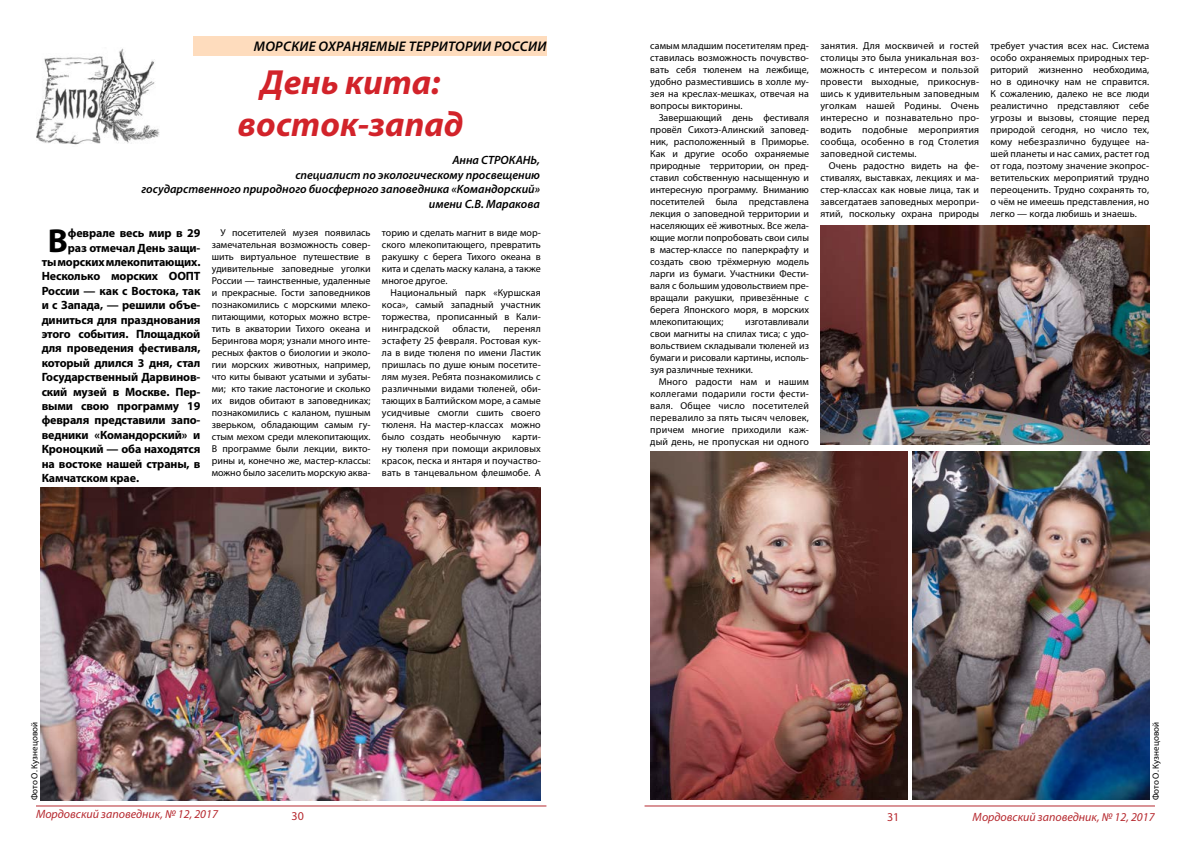
<style>
.page{position:relative;width:1191px;height:842px;background:#fff}
.page>*{position:absolute;margin:0;border:0;box-sizing:border-box;transform-origin:0 0}
.t1{font:italic 700 35px/42px "Myriad Pro";color:#d2232a;text-align:center}
.t2{font:700 33.4px "Myriad Pro";color:#000}
.t3{font:italic 600 14px "Myriad Pro";letter-spacing:.02em;color:#000}
.t4{font:700 12px "Myriad Pro";letter-spacing:-.01em;color:#000}
.t5{font:italic 600 12px/14.4px "Myriad Pro";color:#000;text-align:right}
.t6{font:italic 12px "Myriad Pro";color:#b6292f}
.t7{font:12px "Myriad Pro";color:#b6292f}
.t8{font:10px/12px "Myriad Pro";letter-spacing:.01em;color:#000;text-align:justify}
.t9{font:9px "Myriad Pro";color:#000}
</style>
<div class="page">
<hr style="left:36px;top:805px;width:510px;height:1px;background:#b6292f">
<hr style="left:644px;top:805px;width:511px;height:1px;background:#b6292f">
<img style="left:650px;top:451px;width:257px;height:349px">
<img style="left:912px;top:451px;width:237px;height:348px">
<img style="left:820px;top:226px;width:329px;height:219px">
<div style="left:193px;top:36px;width:353px;height:20px;background:#fedcbd"></div>
<img style="left:36px;top:48px;width:124px;height:97px">
<img style="left:41px;top:488px;width:499px;height:312px">
<h3 class="t3" style="left:254px;top:38px;width:294px">МОРСКИЕ ОХРАНЯЕМЫЕ ТЕРРИТОРИИ РОССИИ</h3>
<h1 class="t1" style="left:238px;top:60px;width:227px">День кита: восток-запад</h1>
<p class="t5" style="left:141px;top:153px;width:400px">Анна СТРОКАНЬ,<br>специалист по экологическому просвещению<br>государственного природного биосферного заповедника «Командорский» имени С.В. Маракова</p>
<h2 class="t2" style="left:48px;top:219px;width:22px">В</h2>
<p class="t4" style="left:68px;top:225px;width:134px">феврале весь мир в 29</p>
<p class="t4" style="left:68px;top:240px;width:134px">раз отмечал День защи-</p>
<p class="t4" style="left:42px;top:254px;width:160px">ты морских млекопитающих.</p>
<p class="t4" style="left:42px;top:269px;width:160px">Несколько морских ООПТ</p>
<p class="t4" style="left:42px;top:283px;width:160px">России — как с Востока, так</p>
<p class="t4" style="left:42px;top:297px;width:160px">и с Запада, — решили объе-</p>
<p class="t4" style="left:42px;top:312px;width:160px">диниться для празднования</p>
<p class="t4" style="left:42px;top:326px;width:160px">этого события. Площадкой</p>
<p class="t4" style="left:42px;top:341px;width:160px">для проведения фестиваля,</p>
<p class="t4" style="left:42px;top:355px;width:160px">который длился 3 дня, стал</p>
<p class="t4" style="left:42px;top:369px;width:160px">Государственный Дарвинов-</p>
<p class="t4" style="left:42px;top:384px;width:160px">ский музей в Москве. Пер-</p>
<p class="t4" style="left:42px;top:398px;width:160px">выми свою программу 19</p>
<p class="t4" style="left:42px;top:413px;width:160px">февраля представили запо-</p>
<p class="t4" style="left:42px;top:427px;width:160px">ведники «Командорский» и</p>
<p class="t4" style="left:42px;top:441px;width:160px">Кроноцкий — оба находятся</p>
<p class="t4" style="left:42px;top:456px;width:160px">на востоке нашей страны, в</p>
<p class="t4" style="left:42px;top:470px;width:99px">Камчатском крае.</p>
<p class="t8" style="left:212px;top:226px;width:160px;text-indent:8px">У посетителей музея появилась замечательная возможность совер&shy;шить виртуальное путешествие в удивительные заповедные уголки России — таинственные, удаленные и прекрасные. Гости заповедников познакомились с морскими млеко&shy;питающими, которых можно встре&shy;тить в акватории Тихого океана и Берингова моря; узнали много инте&shy;ресных фактов о биологии и эколо&shy;гии морских животных, например, что киты бывают усатыми и зубаты&shy;ми; кто такие ластоногие и сколько их видов обитают в заповедниках; познакомились с каланом, пушным зверьком, обладающим самым гу&shy;стым мехом среди млекопитающих.<br>В программе были лекции, викто&shy;рины и, конечно же, мастер-классы: можно было заселить морскую аква-</p>
<p class="t8" style="left:382px;top:226px;width:160px">торию и сделать магнит в виде мор&shy;ского млекопитающего, превратить ракушку с берега Тихого океана в кита и сделать маску калана, а также многое другое.</p>
<p class="t8" style="left:382px;top:286px;width:160px;text-indent:8px">Национальный парк «Куршская коса», самый западный участник торжества, прописанный в Кали&shy;нинградской</p>
<p class="t8" style="left:452px;top:322px;width:39px">области,</p>
<p class="t8" style="left:382px;top:322px;width:160px;text-indent:121px">перенял эстафету 25 февраля. Ростовая кук&shy;ла в виде тюленя по имени Ластик пришлась по душе юным посетите&shy;лям музея. Ребята познакомились с различными видами тюленей, оби&shy;тающих в Балтийском море, а самые усидчивые смогли сшить своего тюленя. На мастер-классах можно было создать необычную карти&shy;ну тюленя при помощи акриловых красок, песка и янтаря и поучаство&shy;вать в танцевальном флешмобе. А</p>
<p class="t9" style="left:29px;top:800px;width:80px;rotate:-90deg">Фото О. Кузнецовой</p>
<p class="t8" style="left:650px;top:39px;width:160px">самым младшим посетителям пред&shy;ставилась возможность почувство&shy;вать себя тюленем на лежбище, удобно разместившись в холле му&shy;зея на креслах-мешках, отвечая на вопросы викторины.</p>
<p class="t8" style="left:650px;top:111px;width:160px;text-indent:8px">Завершающий день фестиваля провёл Сихотэ-Алинский заповед&shy;ник, расположенный в Приморье.<br>Как и другие особо охраняемые природные территории, он пред&shy;ставил собственную насыщенную и интересную программу. Вниманию посетителей была представлена лекция о заповедной территории и населяющих её животных. Все жела&shy;ющие могли попробовать свои силы в мастер-классе по паперкрафту и создать свою трёхмерную модель ларги из бумаги. Участники Фести&shy;валя с большим удовольствием пре&shy;вращали ракушки, привезённые с берега Японского моря, в морских млекопитающих;</p>
<p class="t8" style="left:650px;top:315px;width:160px;text-indent:95px">изготавливали свои магниты на спилах тиса; с удо&shy;вольствием складывали тюленей из бумаги и рисовали картины, исполь&shy;зуя различные техники.</p>
<p class="t8" style="left:650px;top:375px;width:160px;text-indent:8px">Много радости нам и нашим коллегами подарили гости фести&shy;валя. Общее число посетителей перевалило за пять тысяч человек, причем многие приходили каж&shy;дый день, не пропуская ни одного</p>
<p class="t8" style="left:820px;top:39px;width:160px">занятия. Для москвичей и гостей столицы это была уникальная воз&shy;можность с интересом и пользой провести выходные, прикоснув&shy;шись к удивительным заповедным уголкам нашей Родины. Очень интересно и познавательно про&shy;водить подобные мероприятия сообща, особенно в год Столетия заповедной системы.</p>
<p class="t8" style="left:820px;top:159px;width:160px;text-indent:8px">Очень радостно видеть на фе&shy;стивалях, выставках, лекциях и ма&shy;стер-классах как новые лица, так и завсегдатаев заповедных меропри&shy;ятий, поскольку охрана природы</p>
<p class="t8" style="left:990px;top:39px;width:160px">требует участия всех нас. Система особо охраняемых природных тер&shy;риторий жизненно необходима, но в одиночку нам не справится.<br>К сожалению, далеко не все люди реалистично представляют себе угрозы и вызовы, стоящие перед природой сегодня, но число тех, кому небезразлично будущее на&shy;шей планеты и нас самих, растет год от года, поэтому значение экопрос&shy;ветительских мероприятий трудно переоценить. Трудно сохранять то, о чём не имеешь представления, но легко — когда любишь и знаешь.</p>
<p class="t9" style="left:1150px;top:800px;width:80px;rotate:-90deg">Фото О. Кузнецовой</p>
<p class="t6" style="left:36px;top:806px;width:183px">Мордовский заповедник, № 12, 2017</p>
<p class="t7" style="left:887px;top:809px;width:14px">31</p>
<p class="t6" style="left:972px;top:809px;width:183px">Мордовский заповедник, № 12, 2017</p>
<p class="t7" style="left:291px;top:809px;width:14px">30</p>
</div>
